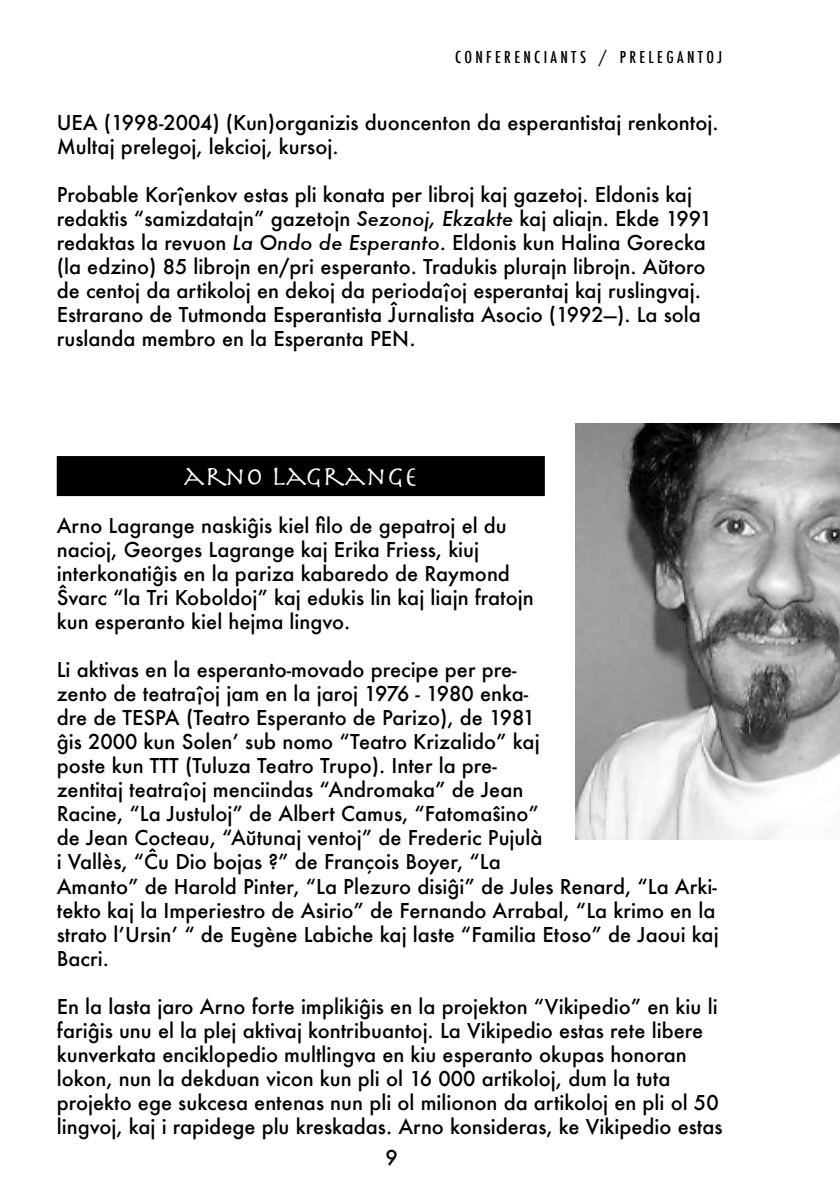
<style>
.page{position:relative;width:840px;height:1191px;background:#fff}
.page>*{position:absolute;margin:0;border:0;box-sizing:border-box;transform-origin:0 0}
.titol{font:28px "Herculanum";color:#fff}
.text{font:500 20px/24px "Futura";color:#000}
.cap_dret{font:500 condensed 16px "Futura";letter-spacing:.205em;color:#000}
.s1{font-style:italic}
</style>
<div class="page">
<img style="left:575px;top:424px;width:264px;height:415px">
<div style="left:57px;top:456px;width:487px;height:40px;background:#000"></div>
<p class="cap_dret" style="left:455px;top:47px;width:268px">CONFERENCIANTS / PRELEGANTOJ</p>
<p class="text" style="left:57px;top:110px;width:663px">UEA (1998-2004) (Kun)organizis duoncenton da esperantistaj renkontoj.<br>Multaj prelegoj, lekcioj, kursoj.</p>
<p class="text" style="left:57px;top:182px;width:656px">Probable Korĵenkov estas pli konata per libroj kaj gazetoj. Eldonis kaj redaktis “samizdatajn” gazetojn <span class="s1">Sezonoj, Ekzakte</span> kaj aliajn. Ekde 1991 redaktas la revuon <span class="s1">La Ondo de Esperanto</span>. Eldonis kun Halina Gorecka (la edzino) 85 librojn en/pri esperanto. Tradukis plurajn librojn. Aŭtoro de centoj da artikoloj en dekoj da periodaĵoj esperantaj kaj ruslingvaj.<br>Estrarano de Tutmonda Esperantista Ĵurnalista Asocio (1992—). La sola ruslanda membro en la Esperanta PEN.</p>
<p class="titol" style="left:184px;top:458px;width:235px">ARNO LAGRANGE</p>
<p class="text" style="left:57px;top:513px;width:478px">Arno Lagrange naskiĝis kiel filo de gepatroj el du nacioj, Georges Lagrange kaj Erika Friess, kiuj interkonatiĝis en la pariza kabaredo de Raymond Ŝvarc “la Tri Koboldoj” kaj edukis lin kaj liajn fratojn kun esperanto kiel hejma lingvo.</p>
<p class="text" style="left:57px;top:657px;width:663px">Li aktivas en la esperanto-movado precipe per pre-<br>zento de teatraĵoj jam en la jaroj 1976 - 1980 enka-<br>dre de TESPA (Teatro Esperanto de Parizo), de 1981<br>ĝis 2000 kun Solenʼ sub nomo “Teatro Krizalido” kaj<br>poste kun TTT (Tuluza Teatro Trupo). Inter la pre-<br>zentitaj teatraĵoj menciindas “Andromaka” de Jean<br>Racine, “La Justuloj” de Albert Camus, “Fatomaŝino”<br>de Jean Cocteau, “Aŭtunaj ventoj” de Frederic Pujulà<br>i Vallès, “Ĉu Dio bojas ?” de François Boyer, “La<br>Amanto” de Harold Pinter, “La Plezuro disiĝi” de Jules Renard, “La Arki&shy;tekto kaj la Imperiestro de Asirio” de Fernando Arrabal, “La krimo en la strato lʼUrsinʼ “ de Eugène Labiche kaj laste “Familia Etoso” de Jaoui kaj Bacri.</p>
<p class="text" style="left:57px;top:994px;width:667px">En la lasta jaro Arno forte implikiĝis en la projekton “Vikipedio” en kiu li fariĝis unu el la plej aktivaj kontribuantoj. La Vikipedio estas rete libere kunverkata enciklopedio multlingva en kiu esperanto okupas honoran lokon, nun la dekduan vicon kun pli ol 16 000 artikoloj, dum la tuta projekto ege sukcesa entenas nun pli ol milionon da artikoloj en pli ol 50 lingvoj, kaj i rapidege plu kreskadas. Arno konsideras, ke Vikipedio estas</p>
<p class="text" style="left:385px;top:1145px;width:14px">9</p>
</div>
